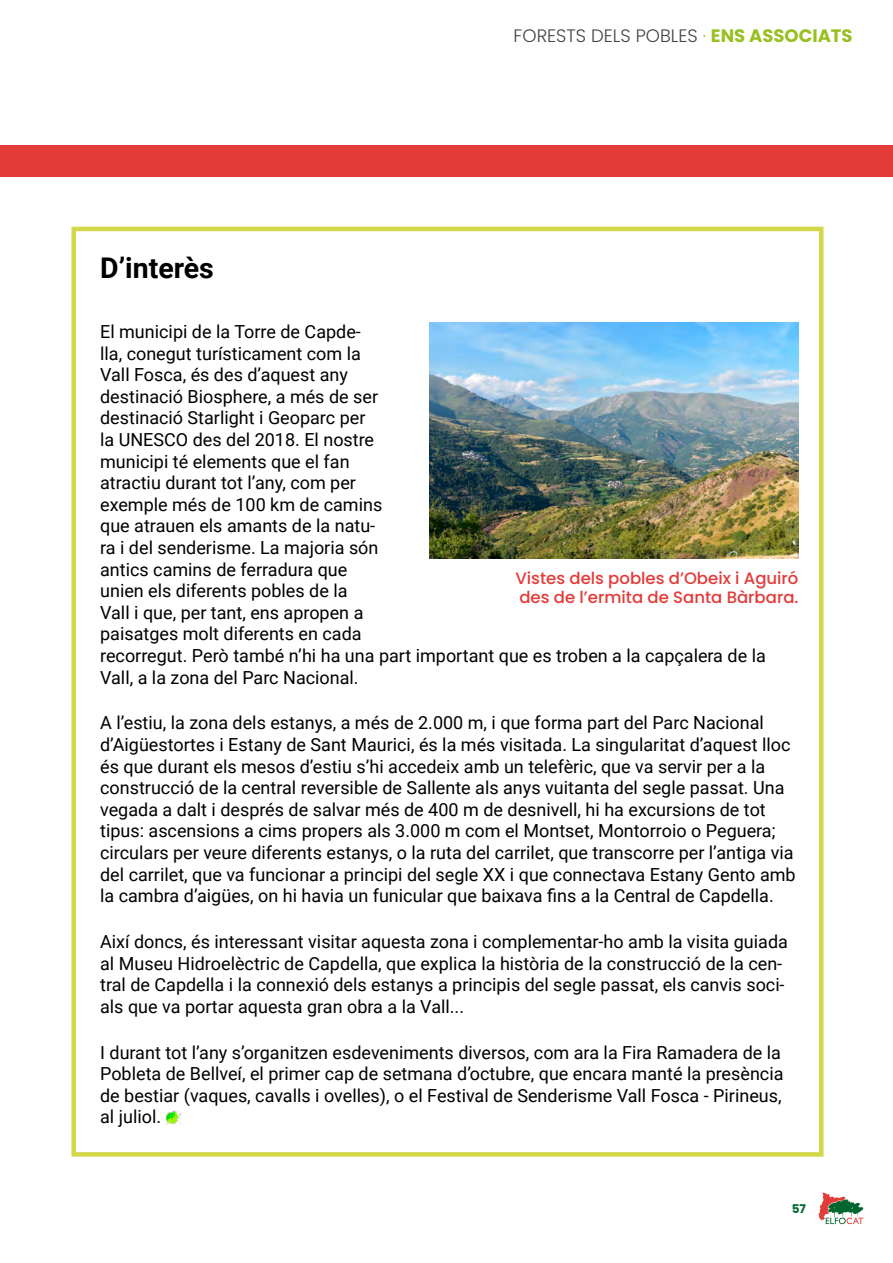
<style>
.page{position:relative;width:893px;height:1263px;background:#fff}
.page>*{position:absolute;margin:0;border:0;box-sizing:border-box;transform-origin:0 0}
.t1{font:700 28.5px "Roboto";color:#000}
.t2{font:18px/21.6px "Roboto";color:#000}
.t3{font:300 18px "Poppins";color:#424545}
.t4{font:500 16.5px/18.8px "Poppins";color:#e33b38}
.t5{font:700 12px "Poppins";color:#00662f}
.s1{color:#98c022}
.s2{font-weight:700;color:#98c022}
</style>
<div class="page">
<div style="left:71px;top:227px;width:752px;height:930px;border:4px solid #d2d849"></div>
<div style="left:0;top:145px;width:893px;height:32px;background:#e33b38"></div>
<img style="left:429px;top:322px;width:369px;height:237px">
<img style="left:166px;top:1110px;width:15px;height:14px">
<svg style="left:818px;top:1192px;width:45px;height:32px"></svg>
<h1 class="t1" style="left:100px;top:248px;width:115px">D’interès</h1>
<p class="t3" style="left:514px;top:26px;width:341px">FORESTS DELS POBLES <span class="s1">·</span> <span class="s2">ENS ASSOCIATS</span></p>
<p class="t2" style="left:100px;top:320px;width:667px">El municipi de la Torre de Capde-<br>lla, conegut turísticament com la<br>Vall Fosca, és des d’aquest any<br>destinació Biosphere, a més de ser<br>destinació Starlight i Geoparc per<br>la UNESCO des del 2018. El nostre<br>municipi té elements que el fan<br>atractiu durant tot l’any, com per<br>exemple més de 100 km de camins<br>que atrauen els amants de la natu-<br>ra i del senderisme. La majoria són<br>antics camins de ferradura que<br>unien els diferents pobles de la<br>Vall i que, per tant, ens apropen a<br>paisatges molt diferents en cada<br>recorregut. Però també n’hi ha una part important que es troben a la capçalera de la Vall, a la zona del Parc Nacional.</p>
<p class="t2" style="left:100px;top:711px;width:697px">A l’estiu, la zona dels estanys, a més de 2.000 m, i que forma part del Parc Nacional d’Aigüestortes i Estany de Sant Maurici, és la més visitada. La singularitat d’aquest lloc és que durant els mesos d’estiu s’hi accedeix amb un telefèric, que va servir per a la construcció de la central reversible de Sallente als anys vuitanta del segle passat. Una vegada a dalt i després de salvar més de 400 m de desnivell, hi ha excursions de tot tipus: ascensions a cims propers als 3.000 m com el Montset, Montorroio o Peguera; circulars per veure diferents estanys, o la ruta del carrilet, que transcorre per l’antiga via del carrilet, que va funcionar a principi del segle XX i que connectava Estany Gento amb la cambra d’aigües, on hi havia un funicular que baixava fins a la Central de Capdella.</p>
<p class="t2" style="left:100px;top:930px;width:689px">Així doncs, és interessant visitar aquesta zona i complementar-ho amb la visita guiada al Museu Hidroelèctric de Capdella, que explica la història de la construcció de la cen&shy;tral de Capdella i la connexió dels estanys a principis del segle passat, els canvis soci&shy;als que va portar aquesta gran obra a la Vall...</p>
<p class="t2" style="left:100px;top:1041px;width:685px">I durant tot l’any s’organitzen esdeveniments diversos, com ara la Fira Ramadera de la Pobleta de Bellveí, el primer cap de setmana d’octubre, que encara manté la presència de bestiar (vaques, cavalls i ovelles), o el Festival de Senderisme Vall Fosca - Pirineus, al juliol.</p>
<p class="t4" style="left:515px;top:569px;width:285px">Vistes dels pobles d’Obeix i Aguiró des de l’ermita de Santa Bàrbara.</p>
<p class="t5" style="left:792px;top:1202px;width:16px">57</p>
</div>
